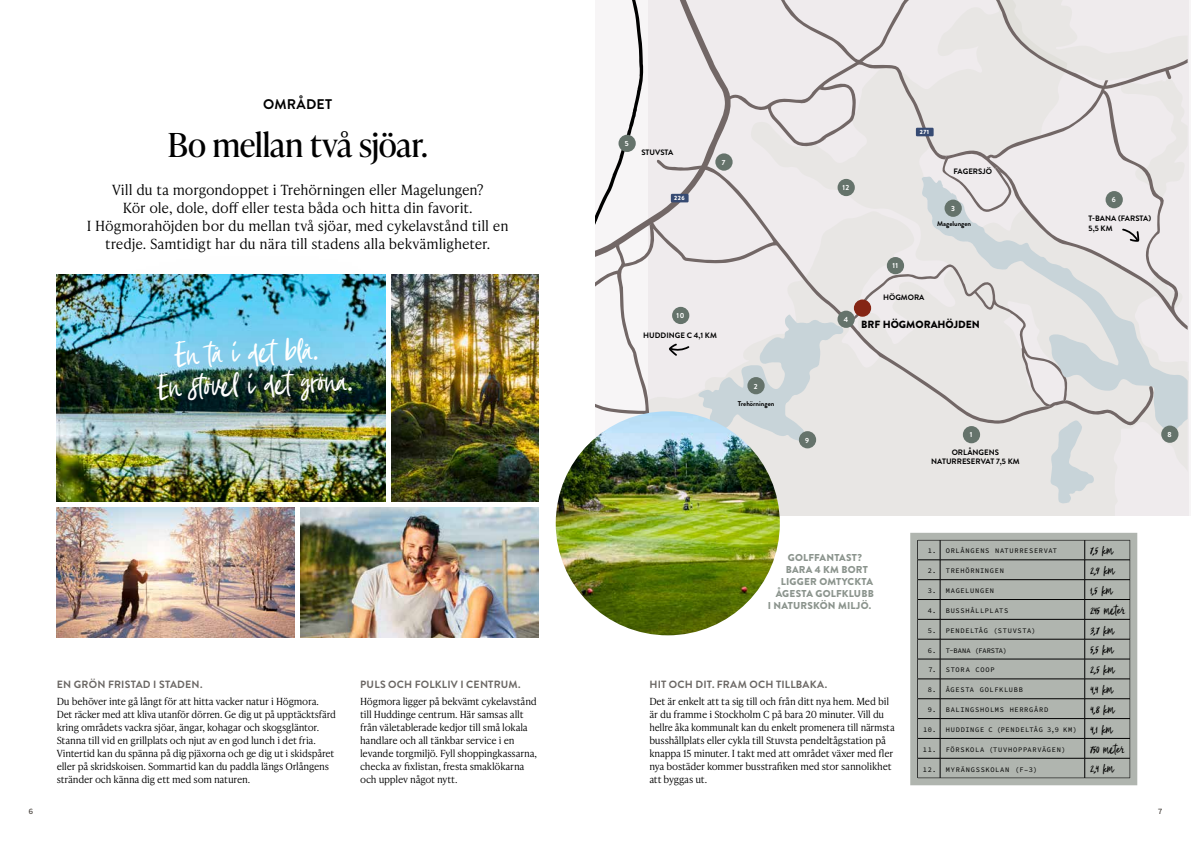
<style>
.page{position:relative;width:1191px;height:842px;background:#fff}
.page>*{position:absolute;margin:0;border:0;box-sizing:border-box;transform-origin:0 0}
.t1{font:33px "Ivy Presto Headline";letter-spacing:-.01em;color:#000}
.t2{font:30px/32px "Aescudos";color:#fff;text-align:center}
.t3{font:300 14px/18px "Ivy Presto Text";letter-spacing:-.01em;color:#000;text-align:center}
.t4{font:700 14px "Brandon Grotesque";letter-spacing:.015em;color:#000}
.t5{font:13px "Aescudos";letter-spacing:.01em;color:#000}
.t6{font:700 10.5px "Brandon Grotesque";letter-spacing:.02em;color:#6b6764}
.t7{font:900 10.4px "Brandon Grotesque";color:#000}
.t8{font:900 10px "Brandon Grotesque";letter-spacing:.02em;color:#8b948d}
.t9{font:300 9.8px/13px "Ivy Presto Text";letter-spacing:-.025em;color:#000}
.t10{font:500 8px "Source Code Pro";color:#3d3732}
.t11{font:700 7.8px/9.4px "Brandon Grotesque";color:#000;text-align:center}
.t12{font:700 7.4px "Brandon Grotesque";color:#fff}
.t13{font:7px "Source Code Pro";letter-spacing:.1em;color:#000}
.t14{font:700 7px "Brandon Grotesque";color:#000}
.t15{font:7px "Source Code Pro";letter-spacing:.005em;color:#000}
.t16{font:900 6.1px "Brandon Grotesque";letter-spacing:.075em;color:#fff}
.s1{font-family:"Aescudos";font-size:13px}
</style>
<div class="page">
<img style="left:57px;top:275px;width:329px;height:227px">
<svg style="left:1156px;top:330px;width:31px;height:101px;background:#d9dde0"></svg>
<svg style="left:733px;top:0;width:454px;height:330px;background:#e5e1e2"></svg>
<svg style="left:595px;top:166px;width:561px;height:345px;background:#e3e2e2"></svg>
<svg style="left:698px;top:263px;width:396px;height:240px;background:#e1e1e0"></svg>
<svg style="left:595px;top:0;width:138px;height:396px;fill:#efebed"></svg>
<svg style="left:941px;top:0;width:246px;height:214px;background:#e5e2e2"></svg>
<div style="left:1161px;top:426px;width:17px;height:17px;background:#65736b;border-radius:50%"></div>
<div style="left:854px;top:299px;width:17px;height:18px;background:#852614;border-radius:50%"></div>
<div style="left:618px;top:135px;width:18px;height:17px;background:#65736b;border-radius:50%"></div>
<div style="left:715px;top:153px;width:17px;height:18px;background:#65736b;border-radius:50%"></div>
<div style="left:887px;top:257px;width:17px;height:17px;background:#65736b;border-radius:50%"></div>
<div style="left:837px;top:179px;width:18px;height:17px;background:#65736b;border-radius:50%"></div>
<div style="left:1105px;top:191px;width:17px;height:17px;background:#65736b;border-radius:50%"></div>
<div style="left:963px;top:426px;width:17px;height:17px;background:#65736b;border-radius:50%"></div>
<div style="left:799px;top:431px;width:17px;height:17px;background:#65736b;border-radius:50%"></div>
<svg style="left:1121px;top:228px;width:18px;height:14px"></svg>
<div style="left:672px;top:307px;width:17px;height:17px;background:#65736b;border-radius:50%"></div>
<svg style="left:669px;top:344px;width:21px;height:12px"></svg>
<div style="left:747px;top:377px;width:17px;height:17px;background:#65736b;border-radius:50%"></div>
<div style="left:944px;top:200px;width:17px;height:17px;background:#65736b;border-radius:50%"></div>
<div style="left:837px;top:311px;width:17px;height:17px;background:#65736b;border-radius:50%"></div>
<div style="left:916px;top:128px;width:17px;height:8px;background:#374b73"></div>
<div style="left:671px;top:194px;width:17px;height:8px;background:#374b73"></div>
<img style="left:391px;top:275px;width:148px;height:227px">
<img style="left:300px;top:507px;width:239px;height:131px">
<img style="left:57px;top:507px;width:238px;height:131px">
<div style="left:913px;top:536px;width:220px;height:246px;background:#b0b5af"></div>
<hr style="left:940px;top:560px;width:144px;height:1px;background:#000">
<hr style="left:1084px;top:560px;width:46px;height:1px;background:#000">
<hr style="left:940px;top:579px;width:144px;height:1px;background:#000">
<hr style="left:1084px;top:579px;width:46px;height:1px;background:#000">
<hr style="left:940px;top:599px;width:144px;height:1px;background:#000">
<hr style="left:1084px;top:599px;width:46px;height:1px;background:#000">
<hr style="left:940px;top:619px;width:144px;height:1px;background:#000">
<hr style="left:1084px;top:619px;width:46px;height:1px;background:#000">
<hr style="left:940px;top:639px;width:144px;height:1px;background:#000">
<hr style="left:1084px;top:639px;width:46px;height:1px;background:#000">
<hr style="left:940px;top:659px;width:144px;height:1px;background:#000">
<hr style="left:1084px;top:659px;width:46px;height:1px;background:#000">
<hr style="left:940px;top:679px;width:144px;height:1px;background:#000">
<hr style="left:1084px;top:679px;width:46px;height:1px;background:#000">
<hr style="left:940px;top:698px;width:144px;height:1px;background:#000">
<hr style="left:1084px;top:698px;width:46px;height:1px;background:#000">
<hr style="left:940px;top:718px;width:144px;height:1px;background:#000">
<hr style="left:1084px;top:718px;width:46px;height:1px;background:#000">
<hr style="left:940px;top:738px;width:144px;height:1px;background:#000">
<hr style="left:1084px;top:738px;width:46px;height:1px;background:#000">
<hr style="left:940px;top:758px;width:144px;height:1px;background:#000">
<hr style="left:1084px;top:758px;width:46px;height:1px;background:#000">
<svg style="left:1084px;top:541px;width:1px;height:236px"></svg>
<svg style="left:918px;top:541px;width:23px;height:236px"></svg>
<div style="left:910px;top:533px;width:227px;height:252px;border:7px solid #b0b5af"></div>
<img style="left:556px;top:411px;width:224px;height:224px;border-radius:112px">
<div style="left:77px;top:254px;width:346px;height:233px;background:#000;opacity:.75"></div>
<h3 class="t4" style="left:263px;top:94px;width:71px">OMRÅDET</h3>
<h1 class="t1" style="left:168px;top:121px;width:261px">Bo mellan två sjöar.</h1>
<p class="t3" style="left:87px;top:180px;width:423px">Vill du ta morgondoppet i Trehörningen eller Magelungen?<br>Kör ole, dole, doff eller testa båda och hitta din favorit.<br>I Högmorahöjden bor du mellan två sjöar, med cykelavstånd till en tredje. Samtidigt har du nära till stadens alla bekvämligheter.</p>
<h2 class="t2" style="left:155px;top:340px;width:198px;rotate:-2deg">En tå i det blå.<br>En stövel i det gröna.</h2>
<p class="t6" style="left:57px;top:677px;width:147px">EN GRÖN FRISTAD I STADEN.</p>
<p class="t9" style="left:57px;top:695px;width:281px">Du behöver inte gå långt för att hitta vacker natur i Högmora.<br>Det räcker med att kliva utanför dörren. Ge dig ut på upptäcktsfärd kring områdets vackra sjöar, ängar, kohagar och skogsgläntor.<br>Stanna till vid en grillplats och njut av en god lunch i det fria.<br>Vintertid kan du spänna på dig pjäxorna och ge dig ut i skidspåret eller på skridskoisen. Sommartid kan du paddla längs Orlångens stränder och känna dig ett med som naturen.</p>
<p class="t6" style="left:360px;top:677px;width:162px">PULS OCH FOLKLIV I CENTRUM.</p>
<p class="t9" style="left:360px;top:695px;width:178px">Högmora ligger på bekvämt cykelavstånd till Huddinge centrum. Här samsas allt från väletablerade kedjor till små lokala handlare och all tänkbar service i en levande torgmiljö. Fyll shoppingkassarna, checka av fixlistan, fresta smaklökarna och upplev något nytt.</p>
<p class="t12" style="left:625px;top:138px;width:5px">5</p>
<p class="t11" style="left:641px;top:147px;width:34px">STUVSTA</p>
<p class="t16" style="left:674px;top:194px;width:12px">226</p>
<p class="t12" style="left:722px;top:157px;width:5px">7</p>
<p class="t12" style="left:676px;top:311px;width:9px">10</p>
<p class="t11" style="left:643px;top:331px;width:75px">HUDDINGE C 4,1 KM</p>
<p class="t12" style="left:754px;top:381px;width:5px">2</p>
<p class="t14" style="left:738px;top:398px;width:38px">Trehörningen</p>
<p class="t12" style="left:805px;top:435px;width:5px">9</p>
<p class="t12" style="left:842px;top:183px;width:9px">12</p>
<p class="t16" style="left:920px;top:128px;width:11px">271</p>
<p class="t11" style="left:953px;top:167px;width:40px">FAGERSJÖ</p>
<p class="t12" style="left:951px;top:203px;width:5px">3</p>
<p class="t14" style="left:937px;top:219px;width:35px">Magelungen</p>
<p class="t12" style="left:843px;top:314px;width:6px">4</p>
<p class="t12" style="left:892px;top:261px;width:7px">11</p>
<p class="t11" style="left:883px;top:293px;width:43px">HÖGMORA</p>
<p class="t7" style="left:861px;top:317px;width:120px">BRF HÖGMORAHÖJDEN</p>
<p class="t12" style="left:970px;top:430px;width:4px">1</p>
<p class="t11" style="left:931px;top:447px;width:90px">ORLÅNGENS<br>NATURRESERVAT 7,5 KM</p>
<p class="t12" style="left:1112px;top:195px;width:5px">6</p>
<p class="t11" style="left:1088px;top:214px;width:64px;text-align:left">T-BANA (FARSTA)<br>5,5 KM</p>
<p class="t12" style="left:1167px;top:429px;width:6px">8</p>
<p class="t8" style="left:787px;top:551px;width:76px">GOLFFANTAST?</p>
<p class="t8" style="left:785px;top:563px;width:84px">BARA 4 KM BORT</p>
<p class="t8" style="left:780px;top:575px;width:94px">LIGGER OMTYCKTA</p>
<p class="t8" style="left:775px;top:587px;width:100px">ÅGESTA GOLFKLUBB</p>
<p class="t8" style="left:767px;top:599px;width:105px">I NATURSKÖN MILJÖ.</p>
<p class="t6" style="left:649px;top:677px;width:179px">HIT OCH DIT. FRAM OCH TILLBAKA.</p>
<p class="t9" style="left:649px;top:695px;width:247px">Det är enkelt att ta sig till och från ditt nya hem. Med bil är du framme i Stockholm C på bara 20 minuter. Vill du hellre åka kommunalt kan du enkelt promenera till närmsta busshållplats eller cykla till Stuvsta pendeltågstation på knappa 15 minuter. I takt med att området växer med fler nya bostäder kommer busstrafiken med stor sannolikhet att byggas ut.</p>
<p class="t13" style="left:927px;top:546px;width:131px">1. ORLÅNGENS NATURRESERVAT</p>
<h3 class="t5" style="left:1090px;top:540px;width:24px">7,5 km</h3>
<p class="t13" style="left:927px;top:566px;width:78px">2. TREHÖRNINGEN</p>
<h3 class="t5" style="left:1090px;top:560px;width:26px">2,9 km</h3>
<p class="t13" style="left:928px;top:586px;width:68px">3. MAGELUNGEN</p>
<h3 class="t5" style="left:1090px;top:580px;width:24px">1,5 km</h3>
<p class="t13" style="left:928px;top:605px;width:82px">4. BUSSHÅLLPLATS</p>
<h3 class="t5" style="left:1090px;top:600px;width:37px">245 meter</h3>
<p class="t13" style="left:928px;top:625px;width:109px">5. PENDELTÅG (STUVSTA)</p>
<h3 class="t5" style="left:1090px;top:620px;width:26px">3,7 km</h3>
<p class="t15" style="left:927px;top:645px;width:81px">6. T-BANA (FARSTA)</p>
<h3 class="t5" style="left:1090px;top:639px;width:25px">5,5 km</h3>
<p class="t13" style="left:928px;top:665px;width:68px">7. STORA COOP</p>
<h3 class="t5" style="left:1090px;top:659px;width:26px">2,5 km</h3>
<p class="t13" style="left:927px;top:685px;width:97px">8. ÅGESTA GOLFKLUBB</p>
<h3 class="t5" style="left:1090px;top:679px;width:25px">4,4 km</h3>
<p class="t13" style="left:928px;top:705px;width:122px">9. BALINGSHOLMS HERRGÅRD</p>
<h3 class="t5" style="left:1090px;top:699px;width:26px">4,8 km</h3>
<p class="t13" style="left:923px;top:724px;width:191px">10. HUDDINGE C (PENDELTÅG 3,9 KM) <span class="s1">4,1 km</span></p>
<p class="t13" style="left:923px;top:744px;width:144px">11. FÖRSKOLA (TUVHOPPARVÄGEN)</p>
<h3 class="t5" style="left:1090px;top:739px;width:36px">750 meter</h3>
<p class="t13" style="left:923px;top:764px;width:116px">12. MYRÄNGSSKOLAN (F–3)</p>
<h3 class="t5" style="left:1090px;top:759px;width:25px">2,4 km</h3>
<p class="t10" style="left:28px;top:805px;width:6px">6</p>
<p class="t10" style="left:1157px;top:805px;width:6px">7</p>
</div>
